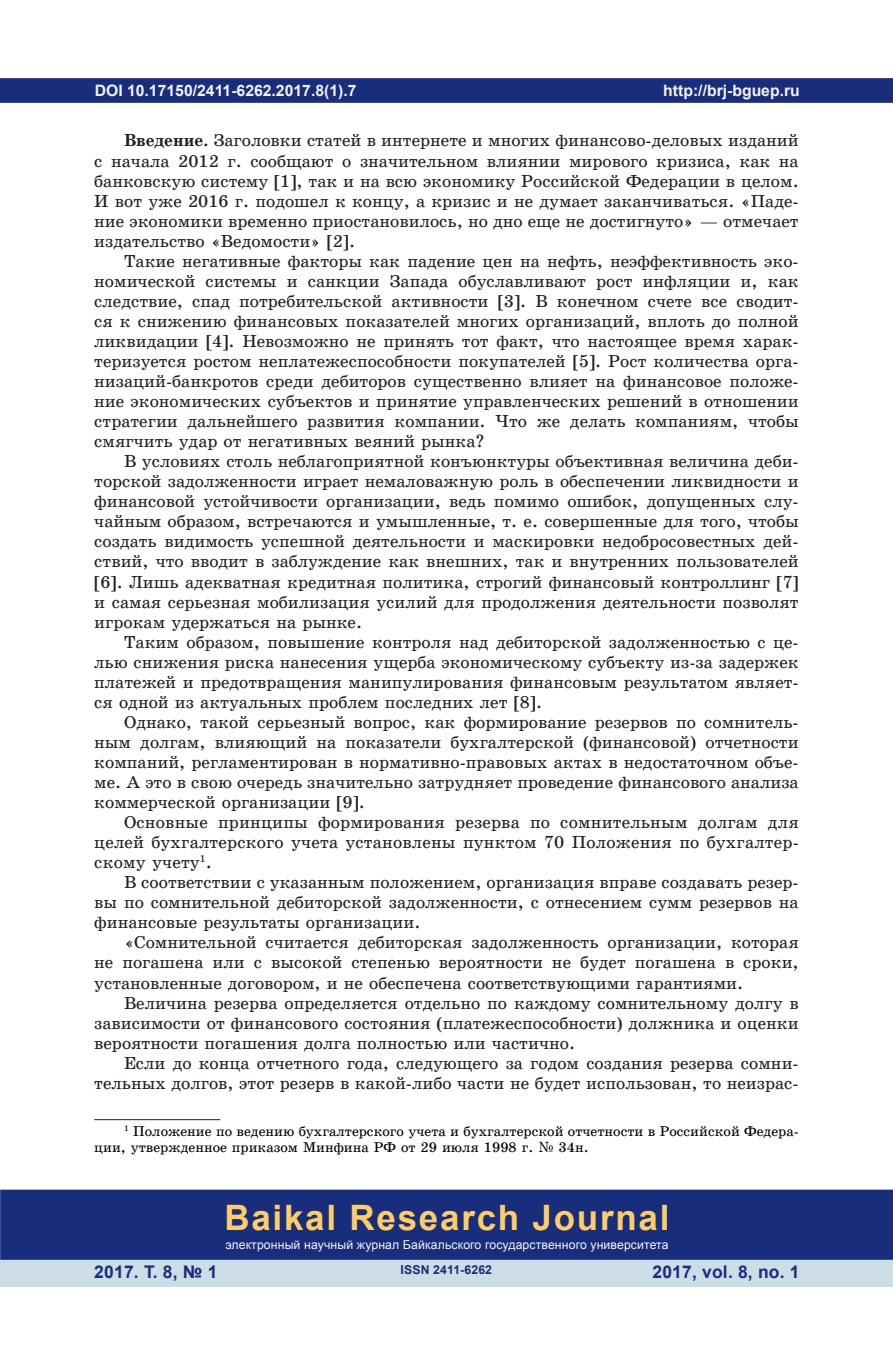
<style>
.page{position:relative;width:893px;height:1360px;background:#fff}
.page>*{position:absolute;margin:0;border:0;box-sizing:border-box;transform-origin:0 0}
.t1{font:700 35px "Arial";letter-spacing:.05em;color:#fecd64}
.t2{font:17.5px/19.9px "School Book C";color:#231f20;text-align:justify}
.t3{font:700 17.5px "Arial";letter-spacing:.01em;color:#182d7c}
.t4{font:700 15.75px "Arial";color:#f2f3f4}
.t5{font:14.17px/15.9px "School Book C";color:#000}
.t6{font:12.25px "Arial";letter-spacing:.01em;color:#f2f3f4}
.t7{font:700 12.25px "Arial";letter-spacing:.01em;color:#182d7c}
.s1{font-family:"School Book C Bold"}
.s2{font-family:"Century Schoolbook"}
</style>
<div class="page">
<div style="left:0;top:78px;width:893px;height:25px;background:#182d7c;border:2px solid #182d7c"></div>
<div style="left:0;top:1258px;width:893px;height:28px;background:#cddde6"></div>
<div style="left:0;top:1189px;width:893px;height:70px;background:#182d7c;border:2px solid #182d7c"></div>
<svg style="left:0;top:1189px;width:1px;height:71px"></svg>
<hr style="left:94px;top:1119px;width:126px;height:1px;background:#231f20">
<p class="t4" style="left:95px;top:79px;width:263px">DOI 10.17150/2411-6262.2017.8(1).7</p>
<p class="t2" style="left:94px;top:131px;width:706px;text-indent:30px"><span class="s1">Введение.</span> Заголовки статей в интернете и многих финансово-деловых изданий с начала 2012 г. сообщают о значительном влиянии мирового кризиса, как на банковскую систему [1], так и на всю экономику Российской Федерации в целом.<br>И вот уже 2016 г. подошел к концу, а кризис и не думает заканчиваться. «Паде&shy;ние экономики временно приостановилось, но дно еще не достигнуто» — отмечает издательство «Ведомости» [2].</p>
<p class="t2" style="left:94px;top:251px;width:706px;text-indent:30px">Такие негативные факторы как падение цен на нефть, неэффективность эко&shy;номической системы и санкции Запада обуславливают рост инфляции и, как следствие, спад потребительской активности [3]. В конечном счете все сводит&shy;ся к снижению финансовых показателей многих организаций, вплоть до полной ликвидации [4]. Невозможно не принять тот факт, что настоящее время харак&shy;теризуется ростом неплатежеспособности покупателей [5]. Рост количества орга&shy;низаций-банкротов среди дебиторов существенно влияет на финансовое положе&shy;ние экономических субъектов и принятие управленческих решений в отношении стратегии дальнейшего развития компании. Что же делать компаниям, чтобы смягчить удар от негативных веяний рынка?</p>
<p class="t2" style="left:94px;top:451px;width:706px;text-indent:30px">В условиях столь неблагоприятной конъюнктуры объективная величина деби&shy;торской задолженности играет немаловажную роль в обеспечении ликвидности и финансовой устойчивости организации, ведь помимо ошибок, допущенных слу&shy;чайным образом, встречаются и умышленные, т. е. совершенные для того, чтобы создать видимость успешной деятельности и маскировки недобросовестных дей&shy;ствий, что вводит в заблуждение как внешних, так и внутренних пользователей [6]. Лишь адекватная кредитная политика, строгий финансовый контроллинг [7] и самая серьезная мобилизация усилий для продолжения деятельности позволят игрокам удержаться на рынке.</p>
<p class="t2" style="left:94px;top:632px;width:706px;text-indent:30px">Таким образом, повышение контроля над дебиторской задолженностью с це&shy;лью снижения риска нанесения ущерба экономическому субъекту из-за задержек платежей и предотвращения манипулирования финансовым результатом являет&shy;ся одной из актуальных проблем последних лет [8].</p>
<p class="t2" style="left:94px;top:712px;width:706px;text-indent:30px">Однако, такой серьезный вопрос, как формирование резервов по сомнитель&shy;ным долгам, влияющий на показатели бухгалтерской (финансовой) отчетности компаний, регламентирован в нормативно-правовых актах в недостаточном объе&shy;ме. А это в свою очередь значительно затрудняет проведение финансового анализа коммерческой организации [9].</p>
<p class="t2" style="left:94px;top:812px;width:706px;text-indent:30px">Основные принципы формирования резерва по сомнительным долгам для целей бухгалтерского учета установлены пунктом 70 Положения по бухгалтер&shy;скому учету<sup>1</sup>.</p>
<p class="t2" style="left:94px;top:872px;width:706px;text-indent:30px">В соответствии с указанным положением, организация вправе создавать резер&shy;вы по сомнительной дебиторской задолженности, с отнесением сумм резервов на финансовые результаты организации.</p>
<p class="t2" style="left:94px;top:932px;width:706px;text-indent:30px">«Сомнительной считается дебиторская задолженность организации, которая не погашена или с высокой степенью вероятности не будет погашена в сроки, установленные договором, и не обеспечена соответствующими гарантиями.</p>
<p class="t2" style="left:94px;top:992px;width:706px;text-indent:30px">Величина резерва определяется отдельно по каждому сомнительному долгу в зависимости от финансового состояния (платежеспособности) должника и оценки вероятности погашения долга полностью или частично.</p>
<p class="t2" style="left:94px;top:1052px;width:706px;text-align:right">Если до конца отчетного года, следующего за годом создания резерва сомни&shy;тельных долгов, этот резерв в какой-либо части не будет использован, то неизрас-</p>
<p class="t5" style="left:94px;top:1122px;width:706px;text-indent:30px"><sup>1</sup> Положение по ведению бухгалтерского учета и бухгалтерской отчетности в Российской Федера&shy;ции, утвержденное приказом Минфина РФ от 29 июля 1998 г. <span class="s2">№</span> 34н.</p>
<p class="t4" style="left:663px;top:79px;width:138px">http://brj-bguep.ru</p>
<h1 class="t1" style="left:224px;top:1193px;width:447px">Baikal Research Journal</h1>
<p class="t6" style="left:225px;top:1236px;width:445px">электронный научный журнал Байкальского государственного университета</p>
<p class="t3" style="left:94px;top:1259px;width:125px">2017. Т. 8, № 1</p>
<p class="t3" style="left:652px;top:1259px;width:149px">2017, vol. 8, no. 1</p>
<p class="t7" style="left:401px;top:1261px;width:93px">ISSN 2411-6262</p>
</div>
